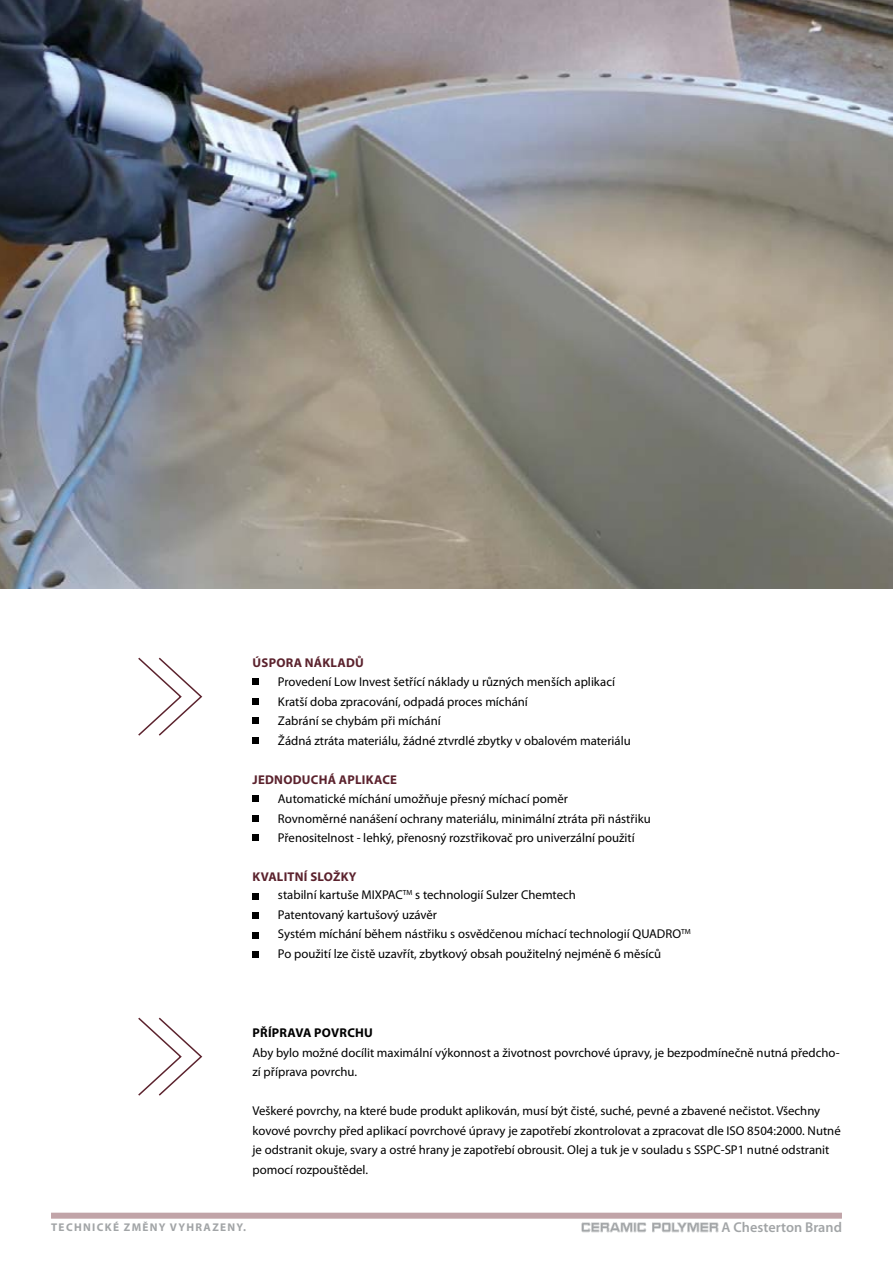
<style>
.page{position:relative;width:893px;height:1263px;background:#fff}
.page>*{position:absolute;margin:0;border:0;box-sizing:border-box;transform-origin:0 0}
.t1{font:600 14.25px "Myriad Pro";color:#a2a5a7}
.t2{font:12.75px/19.5px "Myriad Pro";color:#000}
.t3{font:700 12.75px "Myriad Pro";letter-spacing:.02em;color:#5b222d}
.t4{font:700 12.75px "Myriad Pro";letter-spacing:.02em;color:#000}
.t5{font:700 11.25px "Myriad Pro";letter-spacing:.12em;color:#a2a5a7}
.s1{font-weight:700;color:#5b222d}
</style>
<div class="page">
<svg style="left:581px;top:1222px;width:65px;height:10px"></svg>
<svg style="left:652px;top:1222px;width:66px;height:10px"></svg>
<div style="left:51px;top:1213px;width:791px;height:6px;background:#c1a4a8"></div>
<img style="left:0;top:0;width:893px;height:589px">
<svg style="left:252px;top:679px;width:6px;height:6px"></svg>
<svg style="left:252px;top:698px;width:6px;height:6px"></svg>
<svg style="left:252px;top:718px;width:6px;height:6px"></svg>
<svg style="left:252px;top:737px;width:6px;height:6px"></svg>
<svg style="left:252px;top:796px;width:6px;height:6px"></svg>
<svg style="left:252px;top:815px;width:6px;height:6px"></svg>
<svg style="left:252px;top:835px;width:6px;height:6px"></svg>
<svg style="left:252px;top:893px;width:6px;height:6px"></svg>
<svg style="left:252px;top:913px;width:6px;height:6px"></svg>
<svg style="left:252px;top:932px;width:6px;height:6px"></svg>
<svg style="left:252px;top:952px;width:6px;height:6px"></svg>
<svg style="left:138px;top:657px;width:65px;height:79px"></svg>
<svg style="left:138px;top:1017px;width:65px;height:79px"></svg>
<p class="t3" style="left:253px;top:654px;width:113px">ÚSPORA NÁKLADŮ</p>
<p class="t2" style="left:278px;top:672px;width:354px">Provedení Low Invest šetřící náklady u různých menších aplikací Kratší doba zpracování, odpadá proces míchání<br>Zabrání se chybám při míchání<br>Žádná ztráta materiálu, žádné ztvrdlé zbytky v obalovém materiálu</p>
<p class="t3" style="left:253px;top:771px;width:146px">JEDNODUCHÁ APLIKACE</p>
<p class="t2" style="left:278px;top:789px;width:374px">Automatické míchání umožňuje přesný míchací poměr<br>Rovnoměrné nanášení ochrany materiálu, minimální ztráta při nástřiku<br>Přenositelnost - lehký, přenosný rozstřikovač pro univerzální použití</p>
<p class="t2" style="left:278px;top:868px;width:299px;line-height:18px;text-indent:-25px"><span class="s1">KVALITNÍ SLOŽKY<br></span>stabilní kartuše MIXPAC<sup>TM</sup> s technologií Sulzer Chemtech</p>
<p class="t2" style="left:278px;top:904px;width:414px">Patentovaný kartušový uzávěr<br>Systém míchání během nástřiku s osvědčenou míchací technologií QUADRO<sup>TM<br></sup>Po použití lze čistě uzavřít, zbytkový obsah použitelný nejméně 6 měsíců</p>
<p class="t4" style="left:253px;top:1024px;width:122px">PŘÍPRAVA POVRCHU</p>
<p class="t2" style="left:252px;top:1042px;width:589px">Aby bylo možné docílit maximální výkonnost a životnost povrchové úpravy, je bezpodmínečně nutná předcho&shy;zí příprava povrchu.</p>
<p class="t2" style="left:252px;top:1101px;width:590px">Veškeré povrchy, na které bude produkt aplikován, musí být čisté, suché, pevné a zbavené nečistot. Všechny kovové povrchy před aplikací povrchové úpravy je zapotřebí zkontrolovat a zpracovat dle ISO 8504:2000. Nutné je odstranit okuje, svary a ostré hrany je zapotřebí obrousit. Olej a tuk je v souladu s SSPC-SP1 nutné odstranit pomocí rozpouštědel.</p>
<p class="t5" style="left:51px;top:1220px;width:197px">TECHNICKÉ ZMĚNY VYHRAZENY.</p>
<p class="t1" style="left:722px;top:1218px;width:122px">A Chesterton Brand</p>
</div>
